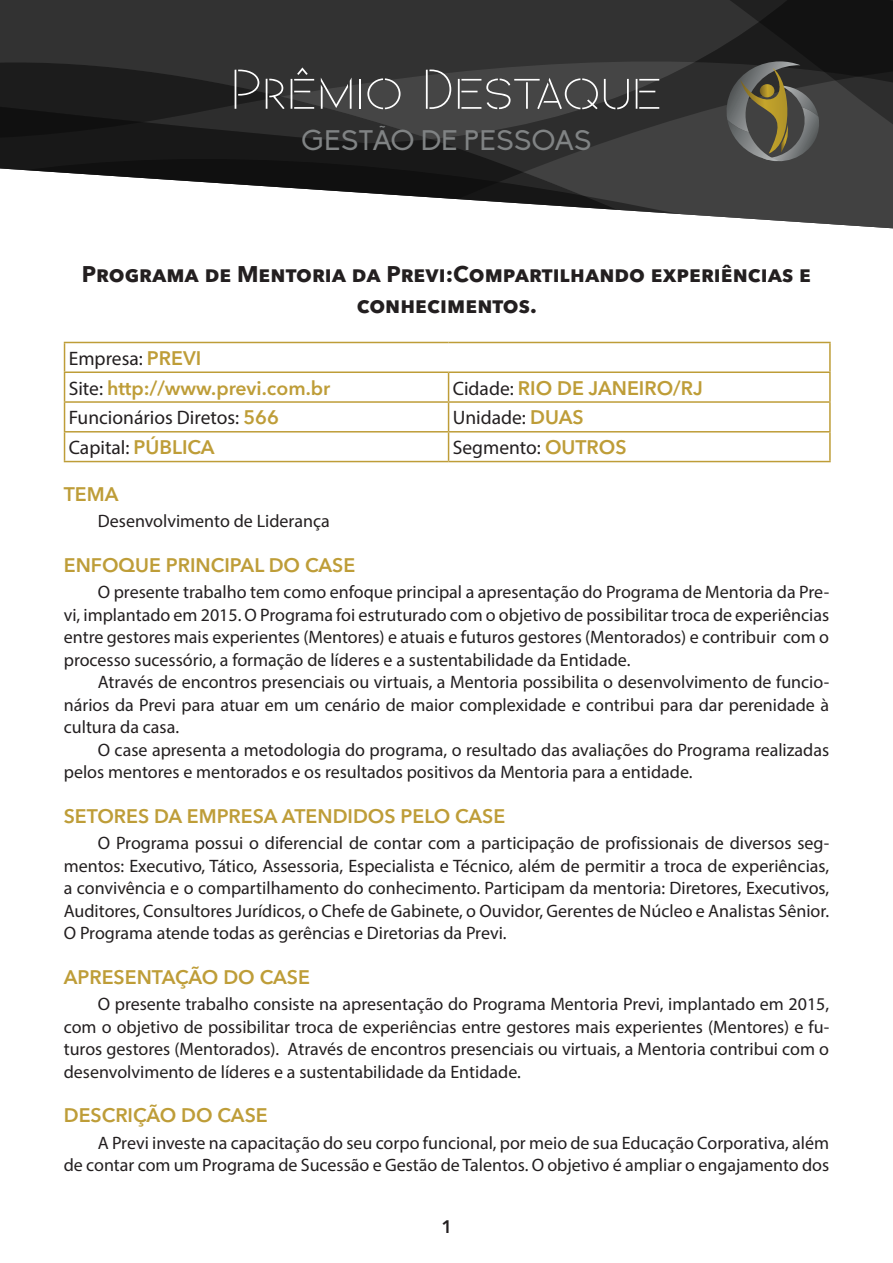
<style>
.page{position:relative;width:893px;height:1263px;background:#fff}
.page>*{position:absolute;margin:0;border:0;box-sizing:border-box;transform-origin:0 0}
.t1{font:300 55.65px "Existence Stencil";letter-spacing:-.01em;color:#fff;scale:1.07 1}
.t2{font:27.9px "Biko";color:#808384;scale:1.04 1}
.SUB1{font:700 22.5px/31.5px "Avenir Next LT Pro";color:#231f20;text-align:center}
.SUB1-2{font:600 19.5px "Avenir Next LT Pro";color:#be9d38}
.SUB1-3{font:19.5px "Myriad Pro";color:#231f20}
.TEXTO1{font:18px/22.5px "Myriad Pro";color:#231f20;text-align:justify}
.t3{font:600 18px "Avenir Next LT Pro";color:#231f20}
.s1{font-family:"Avenir Next LT Pro";font-weight:600;color:#be9d38}
.s2{font-family:"Myriad Pro";font-weight:400;color:#231f20}
</style>
<div class="page">
<svg style="left:0;top:0;width:893px;height:228px;background:#4a4a49"></svg>
<hr style="left:64px;top:342px;width:385px;height:1px;background:#be9d38">
<hr style="left:449px;top:342px;width:382px;height:1px;background:#be9d38">
<hr style="left:829px;top:343px;width:2px;height:28px;background:#be9d38">
<hr style="left:64px;top:371px;width:385px;height:2px;background:#be9d38">
<hr style="left:449px;top:371px;width:382px;height:2px;background:#be9d38">
<hr style="left:829px;top:373px;width:2px;height:28px;background:#be9d38">
<hr style="left:64px;top:401px;width:385px;height:2px;background:#be9d38">
<hr style="left:449px;top:401px;width:382px;height:2px;background:#be9d38">
<hr style="left:829px;top:403px;width:2px;height:28px;background:#be9d38">
<hr style="left:64px;top:431px;width:385px;height:1px;background:#be9d38">
<svg style="left:64px;top:343px;width:1px;height:118px"></svg>
<hr style="left:449px;top:431px;width:382px;height:1px;background:#be9d38">
<svg style="left:448px;top:373px;width:1px;height:88px"></svg>
<hr style="left:829px;top:432px;width:2px;height:29px;background:#be9d38">
<hr style="left:64px;top:461px;width:385px;height:1px;background:#be9d38">
<hr style="left:449px;top:461px;width:382px;height:1px;background:#be9d38">
<h1 class="t1" style="left:230px;top:59px;width:405px">Prêmio Destaque</h1>
<h2 class="t2" style="left:301px;top:125px;width:280px">GESTÃO DE PESSOAS</h2>
<p class="SUB1" style="left:82px;top:258px;width:731px">Programa de Mentoria da Previ:Compartilhando experiências e conhecimentos.</p>
<p class="SUB1-3" style="left:69px;top:346px;width:134px">Empresa: <span class="s1">PREVI</span></p>
<p class="SUB1-2" style="left:69px;top:376px;width:263px"><span class="s2">Site:</span> http://www.previ.com.br</p>
<p class="SUB1-2" style="left:453px;top:376px;width:252px"><span class="s2">Cidade:</span> RIO DE JANEIRO/RJ</p>
<p class="SUB1-3" style="left:69px;top:406px;width:212px">Funcionários Diretos: <span class="s1">566</span></p>
<p class="SUB1-3" style="left:453px;top:406px;width:132px">Unidade: <span class="s1">DUAS</span></p>
<p class="SUB1-3" style="left:69px;top:435px;width:147px">Capital: <span class="s1">PÚBLICA</span></p>
<p class="SUB1-3" style="left:453px;top:435px;width:175px">Segmento: <span class="s1">OUTROS</span></p>
<p class="SUB1-2" style="left:64px;top:482px;width:56px">TEMA</p>
<p class="TEXTO1" style="left:98px;top:510px;width:234px">Desenvolvimento de Liderança</p>
<p class="SUB1-2" style="left:64px;top:553px;width:293px">ENFOQUE PRINCIPAL DO CASE</p>
<p class="TEXTO1" style="left:64px;top:581px;width:767px;text-indent:34px">O presente trabalho tem como enfoque principal a apresentação do Programa de Mentoria da Pre&shy;vi, implantado em 2015. O Programa foi estruturado com o objetivo de possibilitar troca de experiências entre gestores mais experientes (Mentores) e atuais e futuros gestores (Mentorados) e contribuir com o processo sucessório, a formação de líderes e a sustentabilidade da Entidade.</p>
<p class="TEXTO1" style="left:64px;top:671px;width:767px;text-indent:34px">Através de encontros presenciais ou virtuais, a Mentoria possibilita o desenvolvimento de funcio&shy;nários da Previ para atuar em um cenário de maior complexidade e contribui para dar perenidade à cultura da casa.</p>
<p class="TEXTO1" style="left:64px;top:738px;width:767px;text-indent:34px">O case apresenta a metodologia do programa, o resultado das avaliações do Programa realizadas pelos mentores e mentorados e os resultados positivos da Mentoria para a entidade.</p>
<p class="SUB1-2" style="left:64px;top:804px;width:443px">SETORES DA EMPRESA ATENDIDOS PELO CASE</p>
<p class="TEXTO1" style="left:64px;top:832px;width:767px;text-indent:34px">O Programa possui o diferencial de contar com a participação de profissionais de diversos seg&shy;mentos: Executivo, Tático, Assessoria, Especialista e Técnico, além de permitir a troca de experiências, a convivência e o compartilhamento do conhecimento. Participam da mentoria: Diretores, Executivos, Auditores, Consultores Jurídicos, o Chefe de Gabinete, o Ouvidor, Gerentes de Núcleo e Analistas Sênior.<br>O Programa atende todas as gerências e Diretorias da Previ.</p>
<p class="SUB1-2" style="left:64px;top:965px;width:248px">APRESENTAÇÃO DO CASE</p>
<p class="TEXTO1" style="left:64px;top:993px;width:767px;text-indent:34px">O presente trabalho consiste na apresentação do Programa Mentoria Previ, implantado em 2015, com o objetivo de possibilitar troca de experiências entre gestores mais experientes (Mentores) e fu&shy;turos gestores (Mentorados). Através de encontros presenciais ou virtuais, a Mentoria contribui com o desenvolvimento de líderes e a sustentabilidade da Entidade.</p>
<p class="SUB1-2" style="left:64px;top:1103px;width:206px">DESCRIÇÃO DO CASE</p>
<p class="TEXTO1" style="left:64px;top:1131px;width:767px;text-align:right">A Previ investe na capacitação do seu corpo funcional, por meio de sua Educação Corporativa, além<br>de contar com um Programa de Sucessão e Gestão de Talentos. O objetivo é ampliar o engajamento dos</p>
<p class="t3" style="left:441px;top:1216px;width:12px">1</p>
</div>
